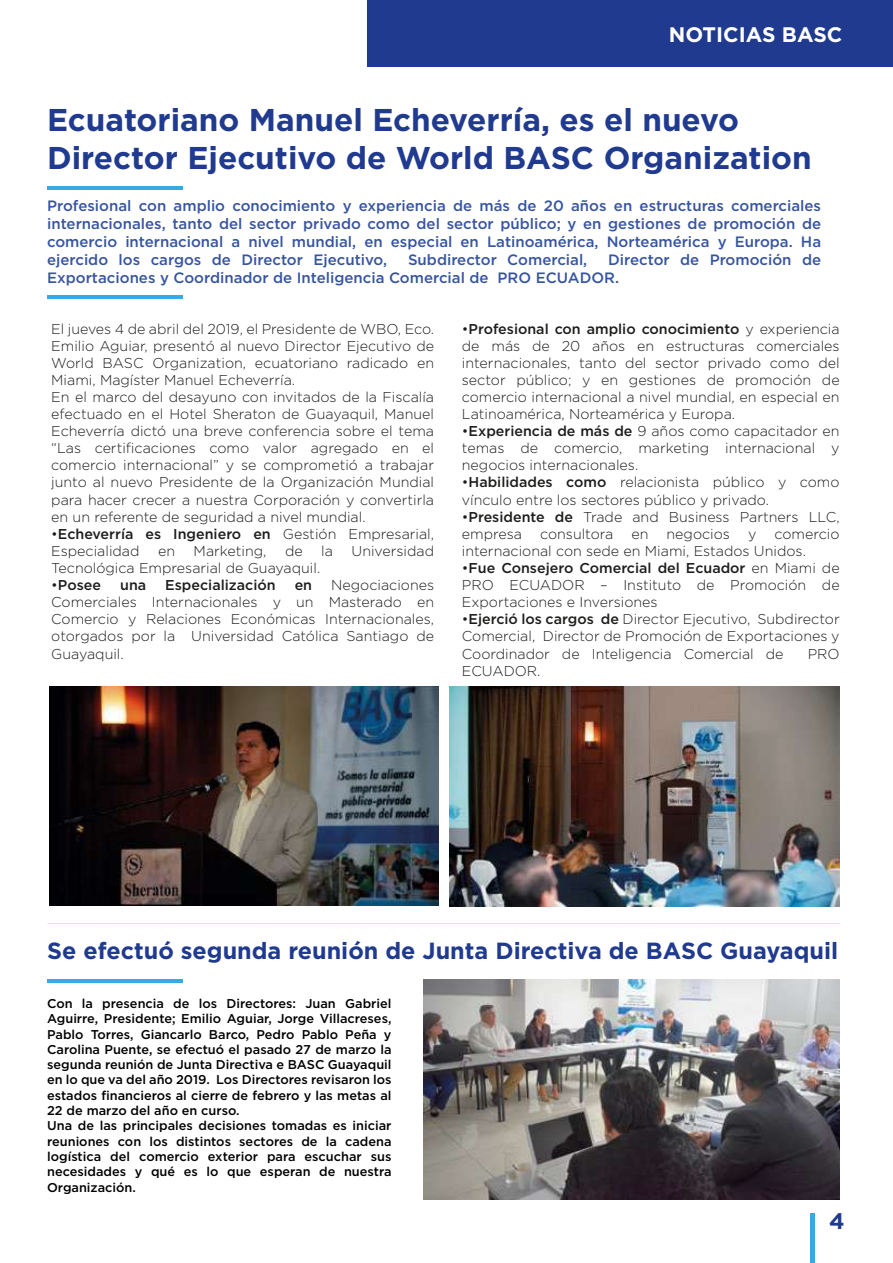
<style>
.page{position:relative;width:893px;height:1263px;background:#fff}
.page>*{position:absolute;margin:0;border:0;box-sizing:border-box;transform-origin:0 0}
.t1{font:700 31.5px/37.8px "Gotham";color:#203a8f}
.t2{font:700 23.4px "Gotham";color:#203a8f}
.t3{font:700 22.5px "Gotham";color:#203a8f}
.t4{font:700 21px "Gotham";color:#fff}
.t5{font:500 15px/18px "Gotham";color:#3754a1;text-align:justify}
.t6{font:300 14.25px/17.1px "Gotham";color:#1c1c1b}
.t7{font:500 14.25px "Gotham";color:#1c1c1b}
.t8{font:500 12.75px/15.3px "Gotham";color:#000001}
.s1{font-weight:500}
.s2{font-weight:300}
</style>
<div class="page">
<div style="left:368px;top:0;width:525px;height:67px;background:#203a8f"></div>
<hr style="left:47px;top:186px;width:136px;height:4px;background:#36aae1">
<hr style="left:47px;top:295px;width:136px;height:4px;background:#36aae1">
<hr style="left:47px;top:979px;width:136px;height:4px;background:#36aae1">
<hr style="left:810px;top:1213px;width:4px;height:50px;background:#36aae1">
<img style="left:49px;top:686px;width:389px;height:219px">
<img style="left:449px;top:686px;width:391px;height:220px">
<img style="left:424px;top:979px;width:416px;height:220px">
<h3 class="t4" style="left:669px;top:21px;width:175px">NOTICIAS BASC</h3>
<h1 class="t1" style="left:47px;top:101px;width:766px">Ecuatoriano Manuel Echeverría, es el nuevo<br>Director Ejecutivo de World BASC Organization</h1>
<p class="t5" style="left:47px;top:196px;width:776px">Profesional con amplio conocimiento y experiencia de más de 20 años en estructuras comerciales internacionales, tanto del sector privado como del sector público; y en gestiones de promoción de comercio internacional a nivel mundial, en especial en Latinoamérica, Norteamérica y Europa. Ha ejercido los cargos de Director Ejecutivo,</p>
<p class="t5" style="left:47px;top:250px;width:775px;text-indent:561px">Director de Promoción de<br>Exportaciones y Coordinador de Inteligencia Comercial de PRO ECUADOR.</p>
<p class="t5" style="left:408px;top:250px;width:181px">Subdirector Comercial,</p>
<p class="t6" style="left:51px;top:320px;width:384px">El jueves 4 de abril del 2019, el Presidente de WBO, Eco.<br>Emilio Aguiar, presentó al nuevo Director Ejecutivo de World BASC Organization, ecuatoriano radicado en Miami, Magíster Manuel Echeverría.<br>En el marco del desayuno con invitados de la Fiscalía efectuado en el Hotel Sheraton de Guayaquil, Manuel Echeverría dictó una breve conferencia sobre el tema “Las certificaciones como valor agregado en el comercio internacional” y se comprometió a trabajar junto al nuevo Presidente de la Organización Mundial para hacer crecer a nuestra Corporación y convertirla en un referente de seguridad a nivel mundial.</p>
<p class="t6" style="left:51px;top:525px;width:384px">•<span class="s1">Echeverría es Ingeniero en</span> Gestión Empresarial,<br>Especialidad</p>
<p class="t6" style="left:158px;top:542px;width:19px">en</p>
<p class="t6" style="left:194px;top:542px;width:74px">Marketing,</p>
<p class="t6" style="left:285px;top:542px;width:19px">de</p>
<p class="t6" style="left:321px;top:542px;width:13px">la</p>
<p class="t6" style="left:351px;top:542px;width:84px">Universidad</p>
<p class="t6" style="left:51px;top:559px;width:271px">Tecnológica Empresarial de Guayaquil.</p>
<p class="t7" style="left:51px;top:576px;width:51px"><span class="s2">•</span>Posee</p>
<p class="t7" style="left:120px;top:576px;width:28px">una</p>
<p class="t7" style="left:165px;top:576px;width:112px">Especialización</p>
<p class="t7" style="left:295px;top:576px;width:19px">en</p>
<p class="t6" style="left:51px;top:576px;width:384px;text-align:justify;text-indent:280px">Negociaciones Comerciales Internacionales y un Masterado en Comercio y Relaciones Económicas Internacionales, otorgados por la Universidad Católica Santiago de Guayaquil.</p>
<p class="t6" style="left:462px;top:320px;width:379px;text-align:justify">•<span class="s1">Profesional con amplio conocimiento</span> y experiencia de más de 20 años en estructuras comerciales internacionales, tanto del sector privado como del sector público; y en gestiones de promoción de comercio internacional a nivel mundial, en especial en Latinoamérica, Norteamérica y Europa.</p>
<p class="t6" style="left:462px;top:422px;width:379px;text-align:justify">•<span class="s1">Experiencia de más de</span> 9 años como capacitador en temas de comercio, marketing internacional y negocios internacionales.</p>
<p class="t6" style="left:462px;top:473px;width:379px">•<span class="s1">Habilidades como</span> relacionista público y como vínculo entre los sectores público y privado.</p>
<p class="t6" style="left:462px;top:508px;width:379px">•<span class="s1">Presidente de</span> Trade and Business Partners LLC, empresa</p>
<p class="t6" style="left:540px;top:525px;width:75px">consultora</p>
<p class="t6" style="left:631px;top:525px;width:19px">en</p>
<p class="t6" style="left:667px;top:525px;width:65px">negocios</p>
<p class="t6" style="left:748px;top:525px;width:10px">y</p>
<p class="t6" style="left:462px;top:525px;width:379px;text-indent:313px">comercio internacional con sede en Miami, Estados Unidos.</p>
<p class="t6" style="left:462px;top:559px;width:379px;text-align:justify">•<span class="s1">Fue Consejero Comercial del Ecuador</span> en Miami de PRO ECUADOR – Instituto de Promoción de Exportaciones e Inversiones</p>
<p class="t6" style="left:462px;top:610px;width:379px;text-align:justify">•<span class="s1">Ejerció los cargos de</span> Director Ejecutivo, Subdirector Comercial, Director de Promoción de Exportaciones y Coordinador de Inteligencia Comercial de</p>
<p class="t6" style="left:808px;top:644px;width:33px">PRO</p>
<p class="t6" style="left:462px;top:662px;width:80px">ECUADOR.</p>
<h2 class="t2" style="left:47px;top:935px;width:793px">Se efectuó segunda reunión de Junta Directiva de BASC Guayaquil</h2>
<p class="t8" style="left:47px;top:995px;width:346px">Con la presencia de los Directores: Juan Gabriel Aguirre, Presidente; Emilio Aguiar, Jorge Villacreses, Pablo Torres, Giancarlo Barco, Pedro Pablo Peña y Carolina Puente, se efectuó el pasado 27 de marzo la segunda reunión de Junta Directiva e BASC Guayaquil en lo que va del año 2019. Los Directores revisaron los estados financieros al cierre de febrero y las metas al 22 de marzo del año en curso.<br>Una de las principales decisiones tomadas es iniciar reuniones con los distintos sectores de la cadena logística del comercio exterior para escuchar sus necesidades y qué es lo que esperan de nuestra Organización.</p>
<h3 class="t3" style="left:829px;top:1206px;width:17px">4</h3>
</div>
